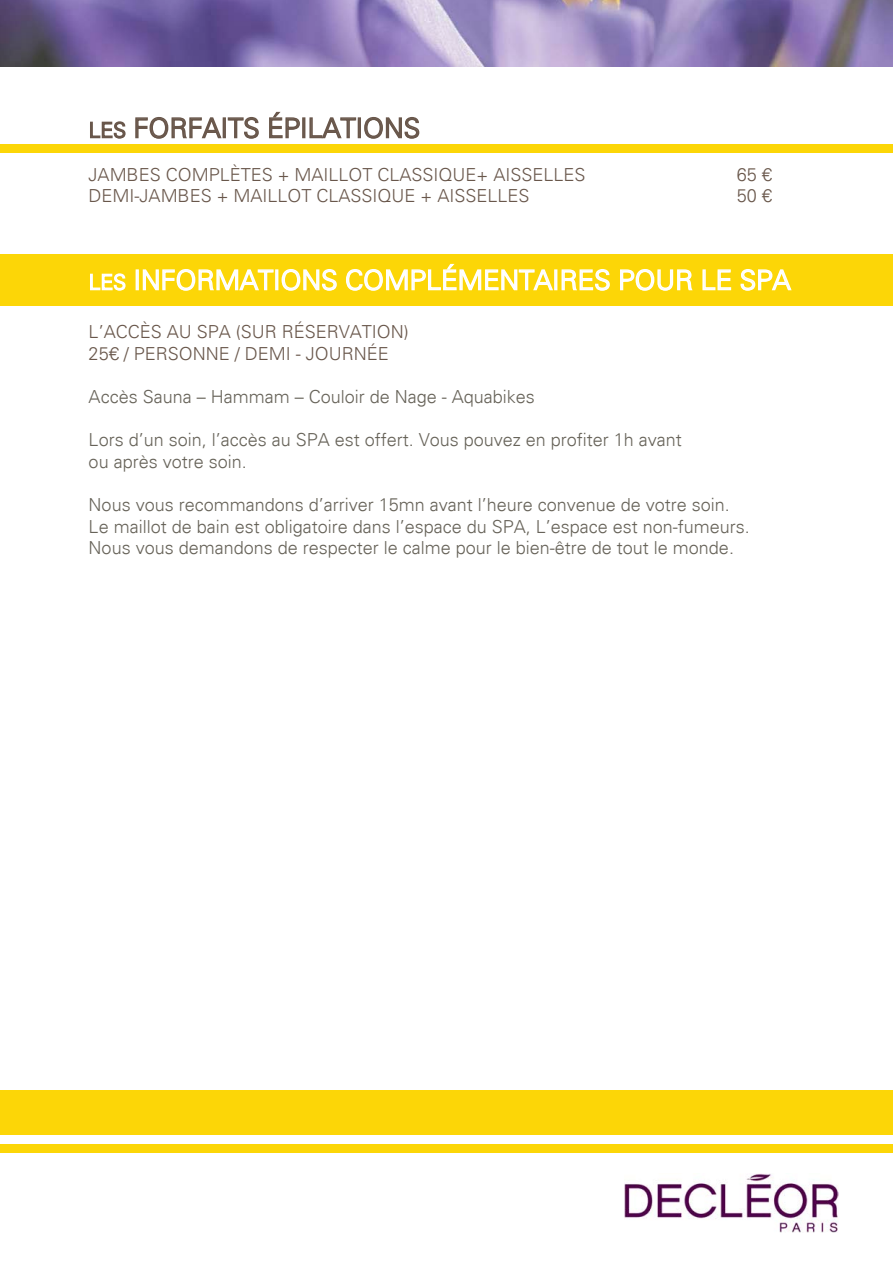
<style>
.page{position:relative;width:893px;height:1263px;background:#fff}
.page>*{position:absolute;margin:0;border:0;box-sizing:border-box;transform-origin:0 0}
.t1{font:300 27px "Univers";color:#fff}
.t2{font:300 27px "Univers";color:#69574b}
.t3{font:300 18px/21.6px "Univers";color:#676359}
.t4{font:300 18px "Univers";color:#69574b}
.s1{font-size:21px}
</style>
<div class="page">
<div style="left:0;top:254px;width:893px;height:52px;background:#fcd607"></div>
<svg style="left:0;top:1134px;width:893px;height:99px"></svg>
<div style="left:0;top:145px;width:893px;height:8px;background:#fcd607"></div>
<svg style="left:90px;top:121px;width:36px;height:18px"></svg>
<svg style="left:135px;top:117px;width:124px;height:22px"></svg>
<svg style="left:269px;top:111px;width:31px;height:28px"></svg>
<div style="left:302px;top:117px;width:3px;height:21px;border:2px solid #69574b"></div>
<svg style="left:309px;top:117px;width:48px;height:22px"></svg>
<div style="left:358px;top:117px;width:3px;height:21px;border:2px solid #69574b"></div>
<svg style="left:364px;top:117px;width:56px;height:22px"></svg>
<svg style="left:90px;top:273px;width:36px;height:18px"></svg>
<div style="left:136px;top:269px;width:3px;height:21px;border:2px solid #fff"></div>
<svg style="left:142px;top:269px;width:132px;height:22px"></svg>
<div style="left:275px;top:269px;width:3px;height:21px;border:2px solid #fff"></div>
<svg style="left:281px;top:269px;width:56px;height:22px"></svg>
<svg style="left:346px;top:263px;width:207px;height:28px"></svg>
<div style="left:554px;top:269px;width:3px;height:21px;border:2px solid #fff"></div>
<svg style="left:561px;top:269px;width:49px;height:22px"></svg>
<svg style="left:620px;top:269px;width:73px;height:22px"></svg>
<svg style="left:702px;top:269px;width:30px;height:22px"></svg>
<svg style="left:740px;top:269px;width:52px;height:22px"></svg>
<div style="left:0;top:1090px;width:893px;height:44px;background:#fcd607"></div>
<div style="left:0;top:1144px;width:893px;height:8px;background:#fcd607"></div>
<img style="left:0;top:0;width:893px;height:67px">
<p class="t2" style="left:89px;top:112px;width:333px"><span class="s1">LES</span> FORFAITS ÉPILATIONS</p>
<p class="t4" style="left:89px;top:164px;width:498px">JAMBES COMPLÈTES + MAILLOT CLASSIQUE+ AISSELLES</p>
<p class="t4" style="left:737px;top:164px;width:37px">65 €</p>
<p class="t4" style="left:89px;top:185px;width:442px">DEMI-JAMBES + MAILLOT CLASSIQUE + AISSELLES</p>
<p class="t4" style="left:737px;top:185px;width:37px">50 €</p>
<p class="t1" style="left:89px;top:264px;width:703px"><span class="s1">LES</span> INFORMATIONS COMPLÉMENTAIRES POUR LE SPA</p>
<p class="t4" style="left:89px;top:321px;width:322px">L’ACCÈS AU SPA (SUR RÉSERVATION)</p>
<p class="t4" style="left:89px;top:343px;width:302px">25€ / PERSONNE / DEMI - JOURNÉE</p>
<p class="t3" style="left:89px;top:386px;width:448px">Accès Sauna – Hammam – Couloir de Nage - Aquabikes</p>
<p class="t3" style="left:89px;top:429px;width:595px">Lors d’un soin, l’accès au SPA est offert. Vous pouvez en profiter 1h avant</p>
<p class="t3" style="left:89px;top:451px;width:160px">ou après votre soin.</p>
<p class="t3" style="left:89px;top:494px;width:663px">Nous vous recommandons d’arriver 15mn avant l’heure convenue de votre soin.<br>Le maillot de bain est obligatoire dans l’espace du SPA, L’espace est non-fumeurs.<br>Nous vous demandons de respecter le calme pour le bien-être de tout le monde.</p>
</div>
